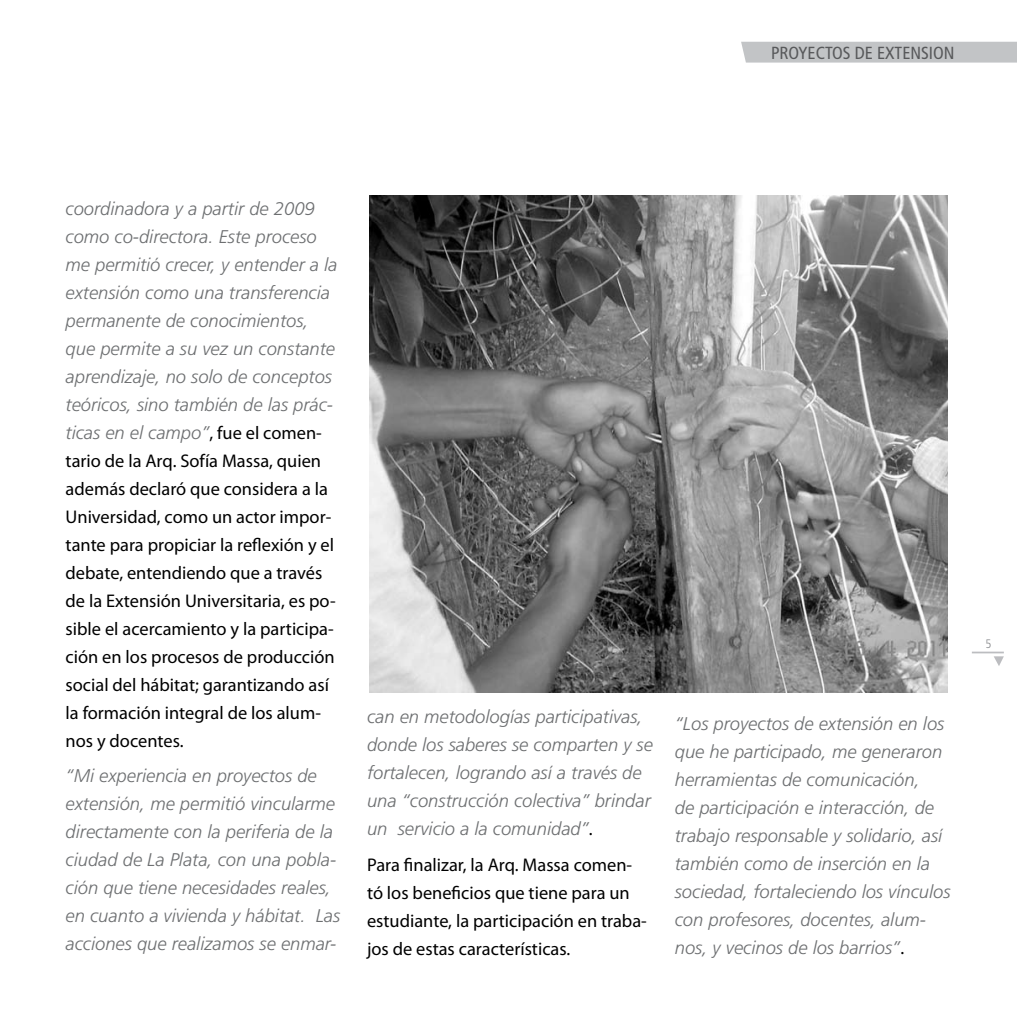
<style>
.page{position:relative;width:1017px;height:1017px;background:#fff}
.page>*{position:absolute;margin:0;border:0;box-sizing:border-box;transform-origin:0 0}
.t1{font:18.38px/28px "Myriad Pro";color:#000}
.t2{font:italic 300 18.38px/28px "Frutiger";color:#6d6f71}
.t3{font:condensed 17.5px "Frutiger";color:#58595b}
.t4{font:300 condensed 12.25px "Frutiger";color:#86888b}
.s1{font-family:"Frutiger";font-weight:300;font-style:italic;color:#6d6f71}
.s2{font-family:"Myriad Pro";font-weight:400;font-style:normal;color:#000}
</style>
<div class="page">
<hr style="left:972px;top:652px;width:32px;height:1px;background:#bcbdc0">
<svg style="left:994px;top:656px;width:10px;height:10px"></svg>
<div style="left:741px;top:42px;width:276px;height:21px;background:#c2c4c6"></div>
<img style="left:369px;top:196px;width:578px;height:496px">
<p class="t3" style="left:771px;top:43px;width:185px">PROYECTOS DE EXTENSION</p>
<p class="t1" style="left:66px;top:194px;width:273px"><span class="s1">coordinadora y a partir de 2009 como co-directora. Este proceso me permitió crecer, y entender a la extensión como una transferencia permanente de conocimientos, que permite a su vez un constante aprendizaje, no solo de conceptos teóricos, sino también de las prác&shy;ticas en el campo”</span>, fue el comen&shy;tario de la Arq. Sofía Massa, quien además declaró que considera a la Universidad, como un actor impor&shy;tante para propiciar la reflexión y el debate, entendiendo que a través de la Extensión Universitaria, es po&shy;sible el acercamiento y la participa&shy;ción en los procesos de producción social del hábitat; garantizando así la formación integral de los alum&shy;nos y docentes.</p>
<p class="t2" style="left:66px;top:762px;width:276px">“Mi experiencia en proyectos de extensión, me permitió vincularme directamente con la periferia de la ciudad de La Plata, con una pobla&shy;ción que tiene necesidades reales, en cuanto a vivienda y hábitat. Las acciones que realizamos se enmar-</p>
<p class="t2" style="left:367px;top:703px;width:287px">can en metodologías participativas, donde los saberes se comparten y se fortalecen, logrando así a través de una “construcción colectiva” brindar un servicio a la comunidad”<span class="s2">.</span></p>
<p class="t1" style="left:367px;top:850px;width:281px">Para finalizar, la Arq. Massa comen&shy;tó los beneficios que tiene para un estudiante, la participación en traba&shy;jos de estas características.</p>
<p class="t2" style="left:675px;top:709px;width:277px">“Los proyectos de extensión en los que he participado, me generaron herramientas de comunicación,<br>de participación e interacción, de trabajo responsable y solidario, así también como de inserción en la sociedad, fortaleciendo los vínculos con profesores, docentes, alum&shy;nos, y vecinos de los barrios”<span class="s2">.</span></p>
<p class="t4" style="left:986px;top:637px;width:7px">5</p>
</div>
